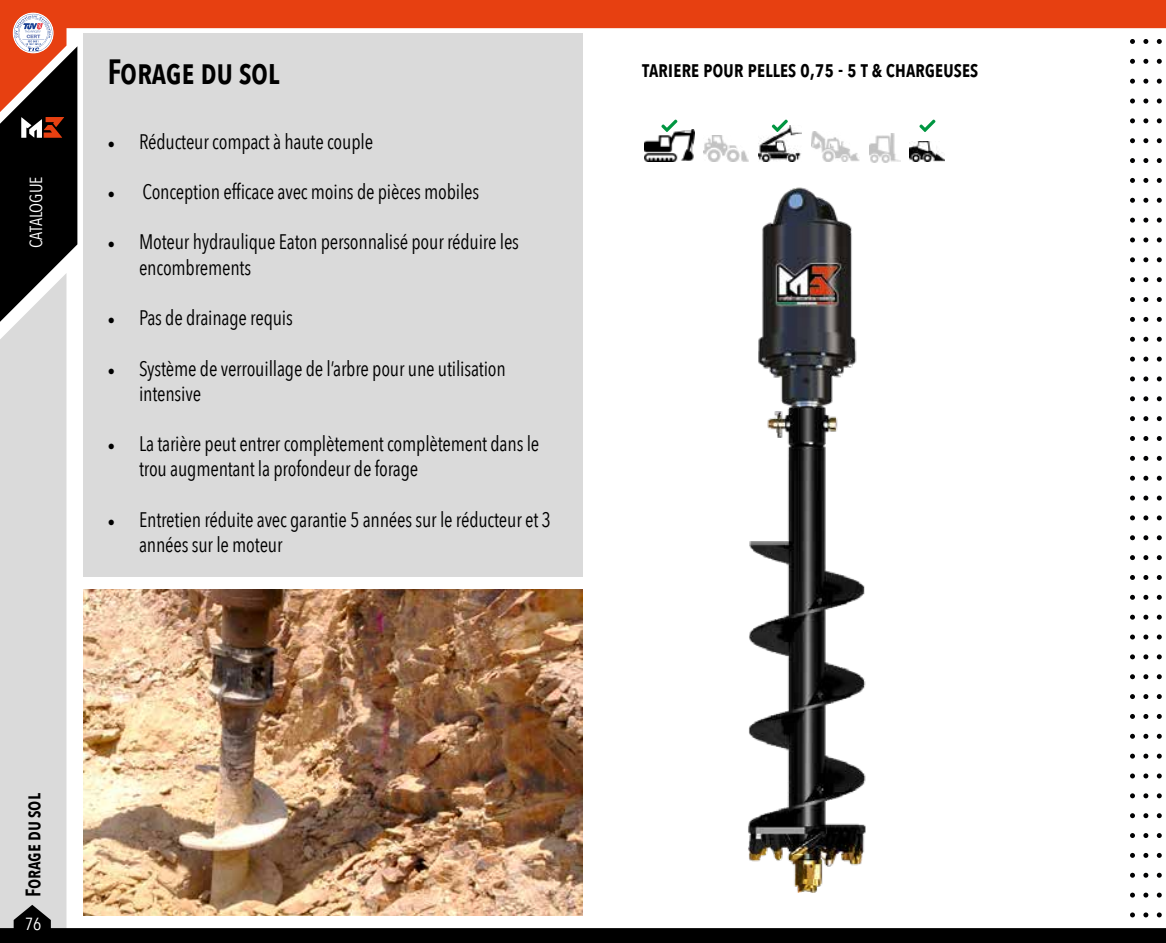
<style>
.page{position:relative;width:1166px;height:943px;background:#fff}
.page>*{position:absolute;margin:0;border:0;box-sizing:border-box;transform-origin:0 0}
.t1{font:600 35px "Avenir Next Condensed";letter-spacing:-.01em;color:#000;scale:.95 1}
.t2{font:600 22.75px "Avenir Next Condensed";letter-spacing:-.01em;color:#000;scale:.95 1}
.t3{font:21px/25.2px "Avenir Next Condensed";letter-spacing:-.01em;color:#000;scale:.95 1}
.t4{font:600 21px "Avenir Next Condensed";letter-spacing:-.01em;color:#000;scale:.95 1}
.t5{font:17.5px "Avenir Next Condensed";color:#fff}
.s1{font-family:"Minion Pro"}
</style>
<div class="page">
<div style="left:0;top:351px;width:66px;height:553px;background:#dadada"></div>
<svg style="left:0;top:904px;width:1166px;height:39px"></svg>
<svg style="left:0;top:0;width:1166px;height:145px"></svg>
<svg style="left:13px;top:12px;width:41px;height:42px"></svg>
<svg style="left:0;top:14px;width:77px;height:337px"></svg>
<svg style="left:1157px;top:39px;width:5px;height:5px"></svg>
<svg style="left:1157px;top:59px;width:5px;height:5px"></svg>
<svg style="left:1157px;top:79px;width:5px;height:5px"></svg>
<svg style="left:1157px;top:98px;width:5px;height:5px"></svg>
<svg style="left:1157px;top:118px;width:5px;height:5px"></svg>
<svg style="left:1157px;top:138px;width:5px;height:5px"></svg>
<svg style="left:1157px;top:158px;width:5px;height:5px"></svg>
<svg style="left:1157px;top:178px;width:5px;height:5px"></svg>
<svg style="left:1157px;top:198px;width:5px;height:5px"></svg>
<svg style="left:1157px;top:218px;width:5px;height:4px"></svg>
<svg style="left:1157px;top:237px;width:5px;height:5px"></svg>
<svg style="left:1157px;top:257px;width:5px;height:5px"></svg>
<svg style="left:1157px;top:277px;width:5px;height:5px"></svg>
<svg style="left:1157px;top:297px;width:5px;height:5px"></svg>
<svg style="left:1157px;top:317px;width:5px;height:5px"></svg>
<svg style="left:1157px;top:337px;width:5px;height:5px"></svg>
<svg style="left:1157px;top:356px;width:5px;height:5px"></svg>
<svg style="left:1157px;top:376px;width:5px;height:5px"></svg>
<svg style="left:1157px;top:396px;width:5px;height:5px"></svg>
<svg style="left:1157px;top:416px;width:5px;height:5px"></svg>
<svg style="left:1157px;top:436px;width:5px;height:5px"></svg>
<svg style="left:1157px;top:456px;width:5px;height:5px"></svg>
<svg style="left:1157px;top:475px;width:5px;height:5px"></svg>
<svg style="left:1157px;top:495px;width:5px;height:5px"></svg>
<svg style="left:1157px;top:515px;width:5px;height:5px"></svg>
<svg style="left:1157px;top:535px;width:5px;height:5px"></svg>
<svg style="left:1157px;top:555px;width:5px;height:5px"></svg>
<svg style="left:1157px;top:575px;width:5px;height:5px"></svg>
<svg style="left:1157px;top:595px;width:5px;height:4px"></svg>
<svg style="left:1157px;top:614px;width:5px;height:5px"></svg>
<svg style="left:1157px;top:634px;width:5px;height:5px"></svg>
<svg style="left:1157px;top:654px;width:5px;height:5px"></svg>
<svg style="left:1157px;top:674px;width:5px;height:5px"></svg>
<svg style="left:1157px;top:694px;width:5px;height:5px"></svg>
<svg style="left:1157px;top:714px;width:5px;height:5px"></svg>
<svg style="left:1157px;top:733px;width:5px;height:5px"></svg>
<svg style="left:1157px;top:753px;width:5px;height:5px"></svg>
<svg style="left:1157px;top:773px;width:5px;height:5px"></svg>
<svg style="left:1157px;top:793px;width:5px;height:5px"></svg>
<svg style="left:1157px;top:813px;width:5px;height:5px"></svg>
<svg style="left:1157px;top:833px;width:5px;height:5px"></svg>
<svg style="left:1157px;top:852px;width:5px;height:5px"></svg>
<svg style="left:1157px;top:872px;width:5px;height:5px"></svg>
<svg style="left:1157px;top:892px;width:5px;height:5px"></svg>
<svg style="left:1157px;top:912px;width:5px;height:5px"></svg>
<svg style="left:1143px;top:39px;width:5px;height:5px"></svg>
<svg style="left:1143px;top:59px;width:5px;height:5px"></svg>
<svg style="left:1143px;top:79px;width:5px;height:5px"></svg>
<svg style="left:1143px;top:98px;width:5px;height:5px"></svg>
<svg style="left:1143px;top:118px;width:5px;height:5px"></svg>
<svg style="left:1143px;top:138px;width:5px;height:5px"></svg>
<svg style="left:1143px;top:158px;width:5px;height:5px"></svg>
<svg style="left:1143px;top:178px;width:5px;height:5px"></svg>
<svg style="left:1143px;top:198px;width:5px;height:5px"></svg>
<svg style="left:1143px;top:218px;width:5px;height:4px"></svg>
<svg style="left:1143px;top:237px;width:5px;height:5px"></svg>
<svg style="left:1143px;top:257px;width:5px;height:5px"></svg>
<svg style="left:1143px;top:277px;width:5px;height:5px"></svg>
<svg style="left:1143px;top:297px;width:5px;height:5px"></svg>
<svg style="left:1143px;top:317px;width:5px;height:5px"></svg>
<svg style="left:1143px;top:337px;width:5px;height:5px"></svg>
<svg style="left:1143px;top:356px;width:5px;height:5px"></svg>
<svg style="left:1143px;top:376px;width:5px;height:5px"></svg>
<svg style="left:1143px;top:396px;width:5px;height:5px"></svg>
<svg style="left:1143px;top:416px;width:5px;height:5px"></svg>
<svg style="left:1143px;top:436px;width:5px;height:5px"></svg>
<svg style="left:1143px;top:456px;width:5px;height:5px"></svg>
<svg style="left:1143px;top:475px;width:5px;height:5px"></svg>
<svg style="left:1143px;top:495px;width:5px;height:5px"></svg>
<svg style="left:1143px;top:515px;width:5px;height:5px"></svg>
<svg style="left:1143px;top:535px;width:5px;height:5px"></svg>
<svg style="left:1143px;top:555px;width:5px;height:5px"></svg>
<svg style="left:1143px;top:575px;width:5px;height:5px"></svg>
<svg style="left:1143px;top:595px;width:5px;height:4px"></svg>
<svg style="left:1143px;top:614px;width:5px;height:5px"></svg>
<svg style="left:1143px;top:634px;width:5px;height:5px"></svg>
<svg style="left:1143px;top:654px;width:5px;height:5px"></svg>
<svg style="left:1143px;top:674px;width:5px;height:5px"></svg>
<svg style="left:1143px;top:694px;width:5px;height:5px"></svg>
<svg style="left:1143px;top:714px;width:5px;height:5px"></svg>
<svg style="left:1143px;top:733px;width:5px;height:5px"></svg>
<svg style="left:1143px;top:753px;width:5px;height:5px"></svg>
<svg style="left:1143px;top:773px;width:5px;height:5px"></svg>
<svg style="left:1143px;top:793px;width:5px;height:5px"></svg>
<svg style="left:1143px;top:813px;width:5px;height:5px"></svg>
<svg style="left:1143px;top:833px;width:5px;height:5px"></svg>
<svg style="left:1143px;top:853px;width:5px;height:4px"></svg>
<svg style="left:1143px;top:872px;width:5px;height:5px"></svg>
<svg style="left:1143px;top:892px;width:5px;height:5px"></svg>
<svg style="left:1143px;top:912px;width:5px;height:5px"></svg>
<svg style="left:1130px;top:39px;width:5px;height:5px"></svg>
<svg style="left:1130px;top:59px;width:5px;height:5px"></svg>
<svg style="left:1130px;top:79px;width:5px;height:5px"></svg>
<svg style="left:1130px;top:98px;width:5px;height:5px"></svg>
<svg style="left:1130px;top:118px;width:5px;height:5px"></svg>
<svg style="left:1130px;top:138px;width:5px;height:5px"></svg>
<svg style="left:1130px;top:158px;width:5px;height:5px"></svg>
<svg style="left:1130px;top:178px;width:5px;height:5px"></svg>
<svg style="left:1130px;top:198px;width:5px;height:5px"></svg>
<svg style="left:1130px;top:218px;width:5px;height:4px"></svg>
<svg style="left:1130px;top:237px;width:5px;height:5px"></svg>
<svg style="left:1130px;top:257px;width:5px;height:5px"></svg>
<svg style="left:1130px;top:277px;width:5px;height:5px"></svg>
<svg style="left:1130px;top:297px;width:5px;height:5px"></svg>
<svg style="left:1130px;top:317px;width:5px;height:5px"></svg>
<svg style="left:1130px;top:337px;width:5px;height:5px"></svg>
<svg style="left:1130px;top:356px;width:5px;height:5px"></svg>
<svg style="left:1130px;top:376px;width:5px;height:5px"></svg>
<svg style="left:1130px;top:396px;width:5px;height:5px"></svg>
<svg style="left:1130px;top:416px;width:5px;height:5px"></svg>
<svg style="left:1130px;top:436px;width:5px;height:5px"></svg>
<svg style="left:1130px;top:456px;width:5px;height:5px"></svg>
<svg style="left:1130px;top:475px;width:5px;height:5px"></svg>
<svg style="left:1130px;top:495px;width:5px;height:5px"></svg>
<svg style="left:1130px;top:515px;width:5px;height:5px"></svg>
<svg style="left:1130px;top:535px;width:5px;height:5px"></svg>
<svg style="left:1130px;top:555px;width:5px;height:5px"></svg>
<svg style="left:1130px;top:575px;width:5px;height:5px"></svg>
<svg style="left:1130px;top:595px;width:5px;height:4px"></svg>
<svg style="left:1130px;top:614px;width:5px;height:5px"></svg>
<svg style="left:1130px;top:634px;width:5px;height:5px"></svg>
<svg style="left:1130px;top:654px;width:5px;height:5px"></svg>
<svg style="left:1130px;top:674px;width:5px;height:5px"></svg>
<svg style="left:1130px;top:694px;width:5px;height:5px"></svg>
<svg style="left:1130px;top:714px;width:5px;height:5px"></svg>
<svg style="left:1130px;top:733px;width:5px;height:5px"></svg>
<svg style="left:1130px;top:753px;width:5px;height:5px"></svg>
<svg style="left:1130px;top:773px;width:5px;height:5px"></svg>
<svg style="left:1130px;top:793px;width:5px;height:5px"></svg>
<svg style="left:1130px;top:813px;width:5px;height:5px"></svg>
<svg style="left:1130px;top:833px;width:5px;height:5px"></svg>
<svg style="left:1130px;top:852px;width:5px;height:5px"></svg>
<svg style="left:1130px;top:872px;width:5px;height:5px"></svg>
<svg style="left:1130px;top:892px;width:5px;height:5px"></svg>
<svg style="left:1130px;top:912px;width:5px;height:5px"></svg>
<div style="left:83px;top:34px;width:499px;height:543px;background:#dadada"></div>
<img style="left:83px;top:589px;width:499px;height:326px">
<img style="left:910px;top:141px;width:35px;height:21px">
<img style="left:645px;top:130px;width:49px;height:32px">
<img style="left:869px;top:134px;width:31px;height:28px">
<img style="left:758px;top:126px;width:43px;height:36px">
<img style="left:811px;top:132px;width:48px;height:30px">
<img style="left:704px;top:136px;width:45px;height:26px">
<svg style="left:919px;top:119px;width:16px;height:13px"></svg>
<svg style="left:772px;top:119px;width:16px;height:13px"></svg>
<svg style="left:661px;top:119px;width:16px;height:13px"></svg>
<img style="left:758px;top:187px;width:99px;height:213px">
<img style="left:748px;top:400px;width:118px;height:492px">
<p class="t5" style="left:21px;top:248px;width:73px;rotate:-90deg">CATALOGUE</p>
<h1 class="t1" style="left:108px;top:41px;width:179px">Forage du sol</h1>
<p class="t3" style="left:108px;top:128px;width:281px"><span class="s1">•</span> Réducteur compact à haute couple</p>
<p class="t3" style="left:108px;top:178px;width:393px"><span class="s1">•</span> Conception efficace avec moins de pièces mobiles</p>
<p class="t3" style="left:139px;top:228px;width:401px;text-indent:-32px"><span class="s1">•</span> Moteur hydraulique Eaton personnalisé pour réduire les encombrements</p>
<p class="t3" style="left:108px;top:304px;width:197px"><span class="s1">•</span> Pas de drainage requis</p>
<p class="t3" style="left:139px;top:354px;width:388px;text-indent:-32px"><span class="s1">•</span> Système de verrouillage de l’arbre pour une utilisation intensive</p>
<p class="t3" style="left:139px;top:430px;width:423px;text-indent:-32px"><span class="s1">•</span> La tarière peut entrer complètement complètement dans le trou augmentant la profondeur de forage</p>
<p class="t3" style="left:139px;top:506px;width:435px;text-indent:-32px"><span class="s1">•</span> Entretien réduite avec garantie 5 années sur le réducteur et 3 années sur le moteur</p>
<p class="t2" style="left:642px;top:49px;width:355px">tariere pour pelles 0,75 - 5 t &amp; chargeuses</p>
<p class="t4" style="left:15px;top:896px;width:110px;rotate:-90deg">Forage du sol</p>
<p class="t5" style="left:25px;top:908px;width:18px">76</p>
</div>
